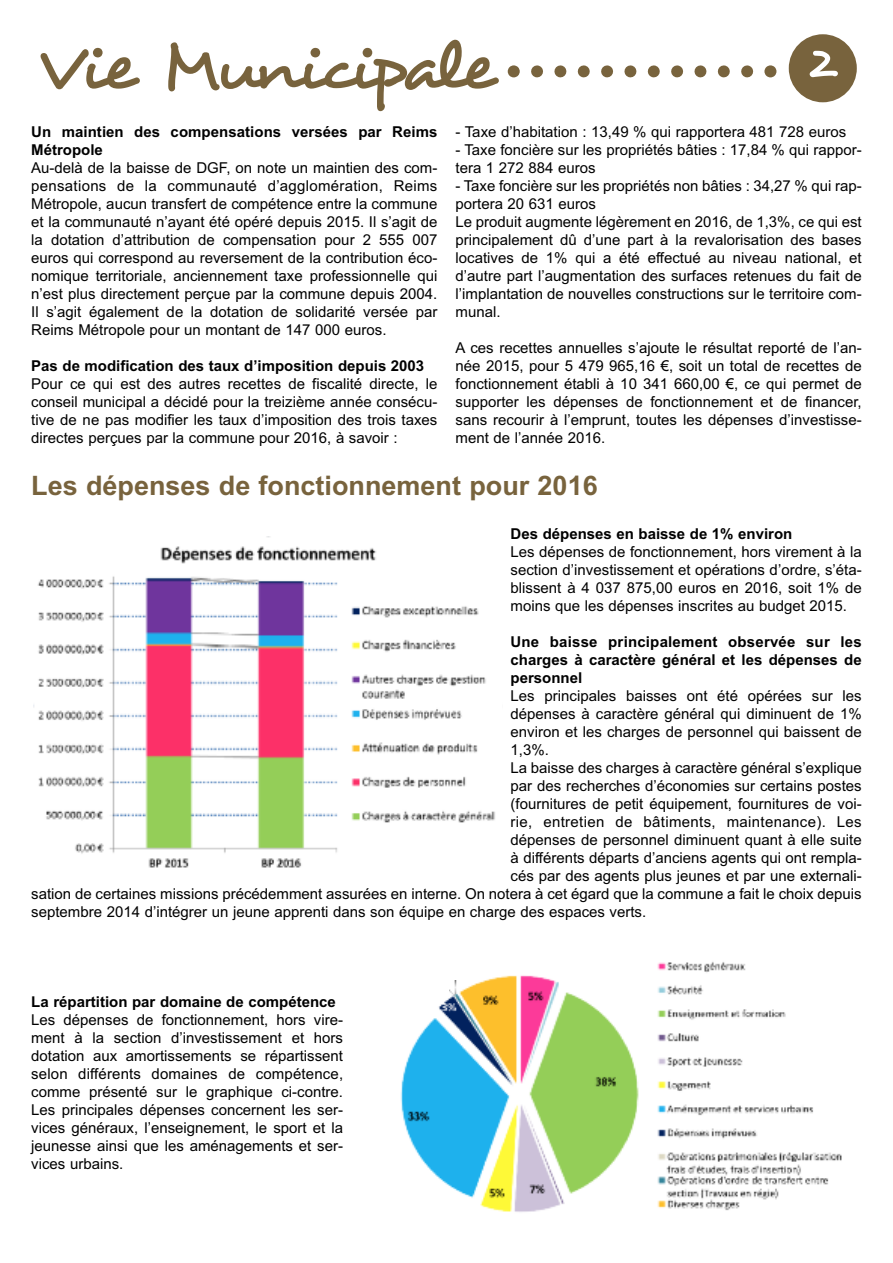
<style>
.page{position:relative;width:893px;height:1263px;background:#fff}
.page>*{position:absolute;margin:0;border:0;box-sizing:border-box;transform-origin:0 0}
.t1{font:72px "Desyrel";letter-spacing:-.075em;color:#78633d}
.t2{font:54px "Desyrel";color:#fff}
.t3{font:700 27px "Arial";color:#78633d}
.t4{font:15px/18px "Arial";color:#000;text-align:justify}
.t5{font:700 15px/18px "Arial";color:#000}
.t6{font:15px "Arial";letter-spacing:.02em;color:#000}
</style>
<div class="page">
<div style="left:789px;top:34px;width:68px;height:68px;background:#78633d;border-radius:50%"></div>
<svg style="left:508px;top:65px;width:246px;height:12px"></svg>
<svg style="left:764px;top:65px;width:12px;height:12px"></svg>
<img style="left:33px;top:536px;width:462px;height:332px">
<img style="left:400px;top:961px;width:442px;height:251px">
<div style="left:445px;top:963px;width:29px;height:17px;background:#fff"></div>
<div style="left:420px;top:977px;width:29px;height:17px;background:#fff"></div>
<div style="left:562px;top:1205px;width:29px;height:18px;background:#fff"></div>
<div style="left:559px;top:970px;width:29px;height:18px;background:#fff"></div>
<h1 class="t1" style="left:37px;top:21px;width:459px">Vie Municipale</h1>
<h2 class="t2" style="left:806px;top:27px;width:33px">2</h2>
<p class="t5" style="left:31px;top:123px;width:408px">Un maintien des compensations versées par Reims<br>Métropole</p>
<p class="t4" style="left:31px;top:159px;width:408px">Au-delà de la baisse de DGF, on note un maintien des com&shy;pensations de la communauté d’agglomération, Reims Métropole, aucun transfert de compétence entre la commune et la communauté n’ayant été opéré depuis 2015. Il s’agit de la dotation d’attribution de compensation pour 2 555 007 euros qui correspond au reversement de la contribution éco&shy;nomique territoriale, anciennement taxe professionnelle qui n’est plus directement perçue par la commune depuis 2004.<br>Il s’agit également de la dotation de solidarité versée par Reims Métropole pour un montant de 147 000 euros.</p>
<p class="t5" style="left:31px;top:357px;width:395px">Pas de modification des taux d’imposition depuis 2003</p>
<p class="t4" style="left:31px;top:375px;width:408px">Pour ce qui est des autres recettes de fiscalité directe, le conseil municipal a décidé pour la treizième année consécu&shy;tive de ne pas modifier les taux d’imposition des trois taxes directes perçues par la commune pour 2016, à savoir :</p>
<p class="t4" style="left:455px;top:123px;width:392px">- Taxe d’habitation : 13,49 % qui rapportera 481 728 euros</p>
<p class="t4" style="left:455px;top:141px;width:408px">- Taxe foncière sur les propriétés bâties : 17,84 % qui rappor&shy;tera 1 272 884 euros</p>
<p class="t4" style="left:455px;top:177px;width:408px;text-align:left">- Taxe foncière sur les propriétés non bâties : 34,27 % qui rap&shy;portera 20 631 euros<br>Le produit augmente légèrement en 2016, de 1,3%, ce qui est principalement dû d’une part à la revalorisation des bases locatives de 1% qui a été effectué au niveau national, et d’autre part l’augmentation des surfaces retenues du fait de l’implantation de nouvelles constructions sur le territoire com&shy;munal.</p>
<p class="t4" style="left:455px;top:339px;width:408px">A ces recettes annuelles s’ajoute le résultat reporté de l’an&shy;née 2015, pour 5 479 965,16 €, soit un total de recettes de fonctionnement établi à 10 341 660,00 €, ce qui permet de supporter les dépenses de fonctionnement et de financer, sans recourir à l’emprunt, toutes les dépenses d’investisse&shy;ment de l’année 2016.</p>
<h3 class="t3" style="left:31px;top:470px;width:568px">Les dépenses de fonctionnement pour 2016</h3>
<p class="t5" style="left:511px;top:525px;width:283px">Des dépenses en baisse de 1% environ</p>
<p class="t4" style="left:511px;top:543px;width:353px">Les dépenses de fonctionnement, hors virement à la section d’investissement et opérations d’ordre, s’éta&shy;blissent à 4 037 875,00 euros en 2016, soit 1% de moins que les dépenses inscrites au budget 2015.</p>
<p class="t5" style="left:511px;top:633px;width:353px;text-align:justify">Une baisse principalement observée sur les charges à caractère général et les dépenses de personnel</p>
<p class="t4" style="left:511px;top:687px;width:353px">Les principales baisses ont été opérées sur les</p>
<p class="t4" style="left:511px;top:705px;width:353px">dépenses à caractère général qui diminuent de 1%</p>
<p class="t4" style="left:511px;top:723px;width:353px">environ et les charges de personnel qui baissent de</p>
<p class="t4" style="left:511px;top:741px;width:40px">1,3%.</p>
<p class="t4" style="left:511px;top:759px;width:353px">La baisse des charges à caractère général s’explique</p>
<p class="t4" style="left:511px;top:777px;width:353px">par des recherches d’économies sur certains postes</p>
<p class="t4" style="left:511px;top:795px;width:353px">(fournitures de petit équipement, fournitures de voi-</p>
<p class="t6" style="left:511px;top:813px;width:353px">rie, entretien de bâtiments, maintenance). Les</p>
<p class="t4" style="left:511px;top:831px;width:353px">dépenses de personnel diminuent quant à elle suite</p>
<p class="t4" style="left:511px;top:849px;width:353px">à différents départs d’anciens agents qui ont rempla-</p>
<p class="t4" style="left:511px;top:867px;width:353px">cés par des agents plus jeunes et par une externali-</p>
<p class="t4" style="left:31px;top:885px;width:832px">sation de certaines missions précédemment assurées en interne. On notera à cet égard que la commune a fait le choix depuis</p>
<p class="t4" style="left:31px;top:903px;width:616px">septembre 2014 d’intégrer un jeune apprenti dans son équipe en charge des espaces verts.</p>
<p class="t5" style="left:31px;top:993px;width:306px">La répartition par domaine de compétence</p>
<p class="t4" style="left:31px;top:1011px;width:313px">Les dépenses de fonctionnement, hors vire&shy;ment à la section d’investissement et hors dotation aux amortissements se répartissent selon différents domaines de compétence, comme présenté sur le graphique ci-contre.<br>Les principales dépenses concernent les ser&shy;vices généraux, l’enseignement, le sport et la jeunesse ainsi que les aménagements et ser&shy;vices urbains.</p>
</div>
